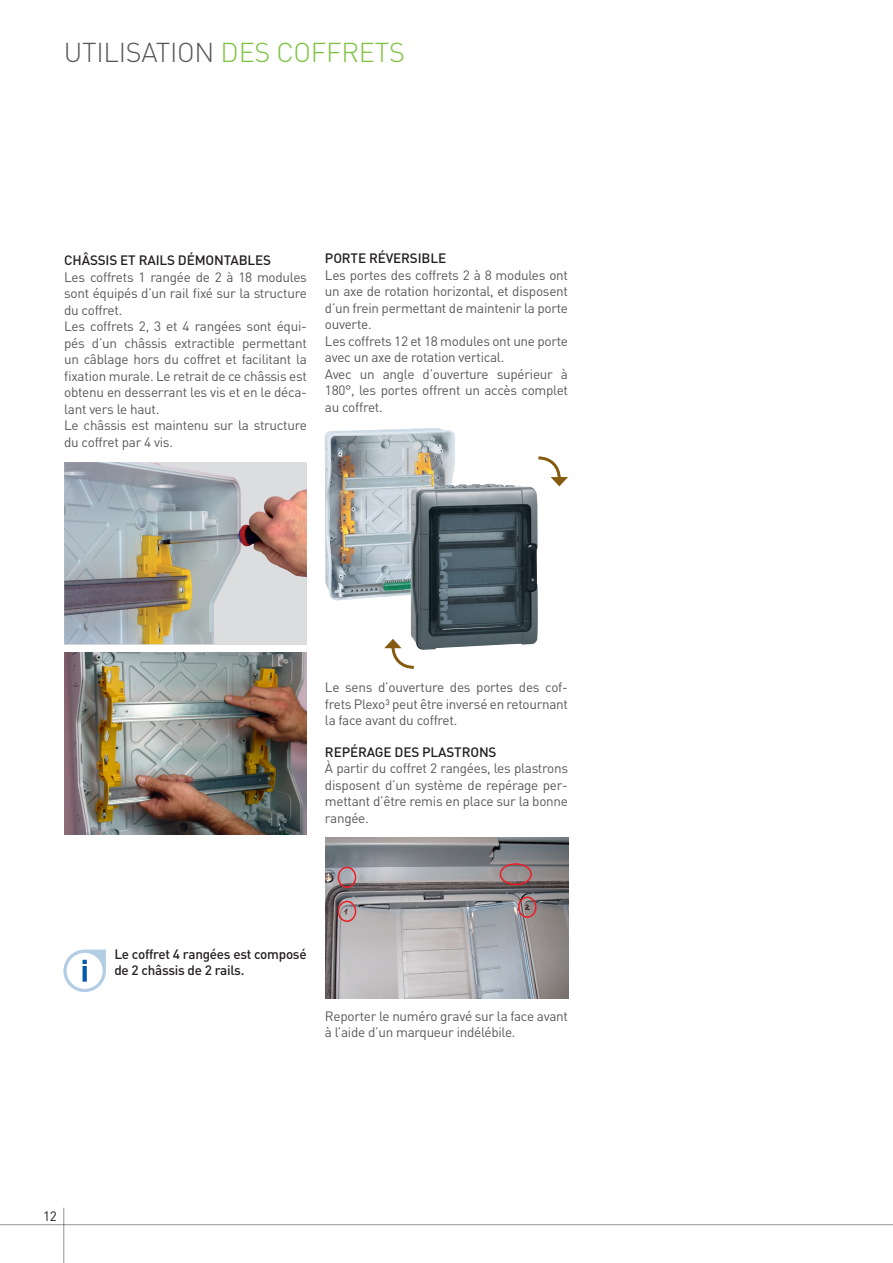
<style>
.page{position:relative;width:893px;height:1263px;background:#fff}
.page>*{position:absolute;margin:0;border:0;box-sizing:border-box;transform-origin:0 0}
.titre_haut_de_page{font:300 27px "DIN Pro";letter-spacing:-.01em;color:#57585a}
.Texte_courant{font:13.5px/16.5px "DIN Pro";letter-spacing:-.02em;color:#57585a;text-align:justify}
.Sous_titre_secondair{font:500 13.5px "DIN Pro";letter-spacing:-.01em;color:#231f20}
.Remarques{font:500 13.5px/16.5px "DIN Pro";letter-spacing:-.02em;color:#231f20}
.t1{font:13.5px "DIN Pro";color:#231f20}
.s1{color:#7fc241}
</style>
<div class="page">
<hr style="left:63px;top:1208px;width:1px;height:55px;background:#939598">
<hr style="left:0;top:1224px;width:893px;height:1px;background:#939598">
<svg style="left:224px;top:462px;width:83px;height:182px;background:#ccbdba"></svg>
<img style="left:64px;top:462px;width:160px;height:182px">
<img style="left:64px;top:652px;width:243px;height:182px">
<img style="left:325px;top:837px;width:243px;height:161px">
<img style="left:325px;top:428px;width:130px;height:173px">
<img style="left:411px;top:483px;width:127px;height:167px">
<svg style="left:535px;top:456px;width:33px;height:30px"></svg>
<svg style="left:384px;top:639px;width:33px;height:30px"></svg>
<div style="left:500px;top:863px;width:32px;height:22px;border:2px solid #ee1d23;border-radius:50%"></div>
<div style="left:338px;top:867px;width:18px;height:21px;border:2px solid #ee1d23;border-radius:50%"></div>
<div style="left:338px;top:901px;width:18px;height:21px;border:2px solid #ee1d23;border-radius:50%"></div>
<div style="left:518px;top:896px;width:19px;height:22px;border:2px solid #ee1d23;border-radius:50%"></div>
<svg style="left:63px;top:949px;width:43px;height:43px"></svg>
<svg style="left:83px;top:966px;width:4px;height:16px"></svg>
<p class="titre_haut_de_page" style="left:64px;top:34px;width:343px">UTILISATION <span class="s1">DES COFFRETS</span></p>
<p class="Sous_titre_secondair" style="left:64px;top:251px;width:208px">CHÂSSIS ET RAILS DÉMONTABLES</p>
<p class="Texte_courant" style="left:64px;top:268px;width:244px">Les coffrets 1 rangée de 2 à 18 modules sont équipés d’un rail fixé sur la structure du coffret.</p>
<p class="Texte_courant" style="left:64px;top:318px;width:244px">Les coffrets 2, 3 et 4 rangées sont équi&shy;pés d’un châssis extractible permettant un câblage hors du coffret et facilitant la fixation murale. Le retrait de ce châssis est obtenu en desserrant les vis et en le déca&shy;lant vers le haut.</p>
<p class="Texte_courant" style="left:64px;top:417px;width:244px">Le châssis est maintenu sur la structure du coffret par 4 vis.</p>
<p class="Sous_titre_secondair" style="left:325px;top:249px;width:123px">PORTE RÉVERSIBLE</p>
<p class="Texte_courant" style="left:325px;top:266px;width:245px">Les portes des coffrets 2 à 8 modules ont un axe de rotation horizontal, et disposent d’un frein permettant de maintenir la porte ouverte.</p>
<p class="Texte_courant" style="left:325px;top:332px;width:245px">Les coffrets 12 et 18 modules ont une porte avec un axe de rotation vertical.</p>
<p class="Texte_courant" style="left:325px;top:365px;width:245px">Avec un angle d’ouverture supérieur à 180°, les portes offrent un accès complet au coffret.</p>
<p class="Texte_courant" style="left:325px;top:679px;width:245px">Le sens d’ouverture des portes des cof&shy;frets Plexo3 peut être inversé en retournant la face avant du coffret.</p>
<p class="Sous_titre_secondair" style="left:325px;top:743px;width:173px">REPÉRAGE DES PLASTRONS</p>
<p class="Texte_courant" style="left:325px;top:760px;width:245px">À partir du coffret 2 rangées, les plastrons disposent d’un système de repérage per&shy;mettant d’être remis en place sur la bonne rangée.</p>
<p class="Remarques" style="left:114px;top:945px;width:194px">Le coffret 4 rangées est composé de 2 châssis de 2 rails.</p>
<p class="Texte_courant" style="left:325px;top:1007px;width:245px">Reporter le numéro gravé sur la face avant à l’aide d’un marqueur indélébile.</p>
<p class="t1" style="left:43px;top:1207px;width:15px">12</p>
</div>
